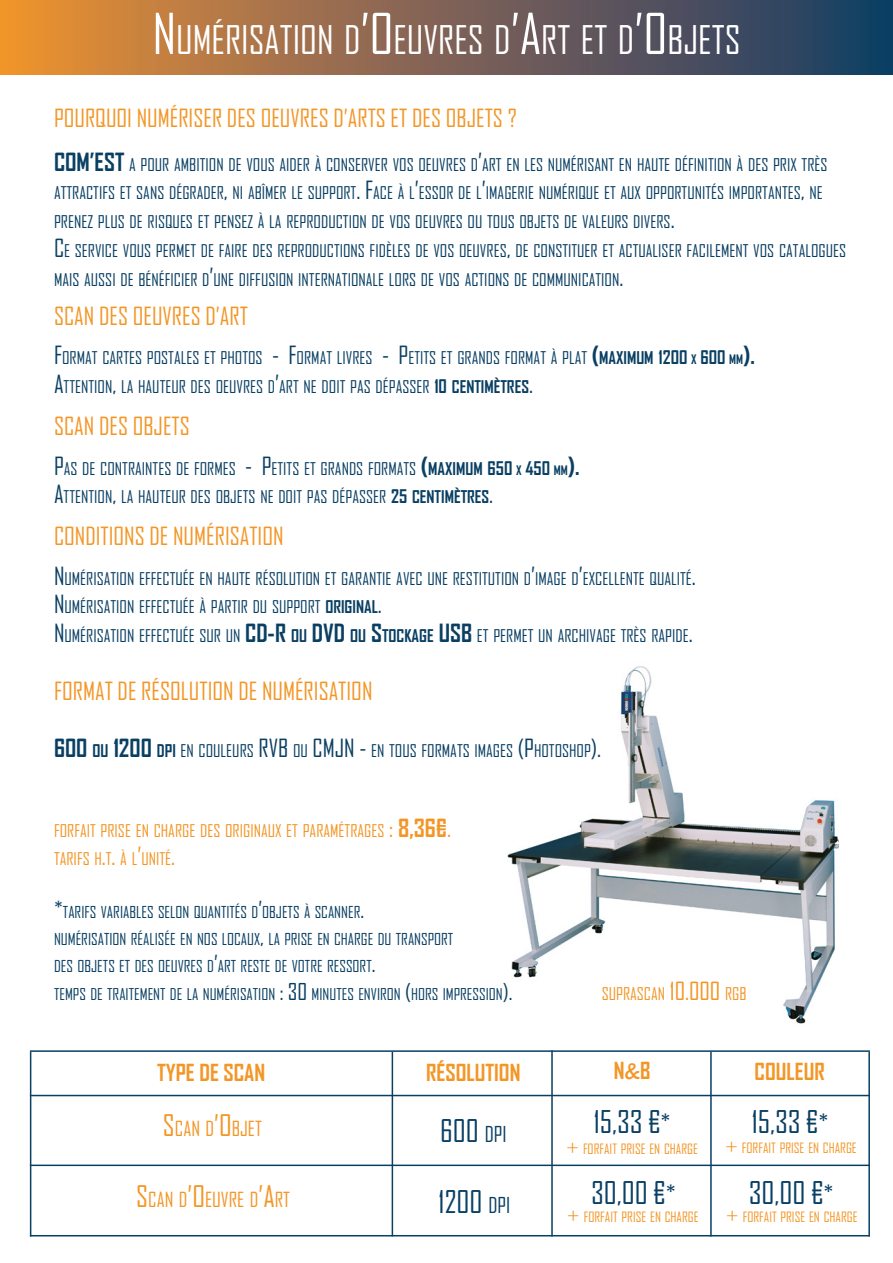
<style>
.page{position:relative;width:893px;height:1263px;background:#fff}
.page>*{position:absolute;margin:0;border:0;box-sizing:border-box;transform-origin:0 0}
.t1{font:37.8px "Agency FB";color:#fff}
.t2{font:30px "Agency FB";color:#093f63}
.t3{font:24px "Agency FB";color:#f39626}
.t4{font:700 22.5px "Agency FB";color:#f39626}
.t5{font:19.95px "Agency FB";color:#f39626}
.t6{font:700 18px "Agency FB";color:#093f63}
.t7{font:16.8px/28.8px "Agency FB";color:#093f63}
.t8{font:16.8px "Agency FB";color:#f39626}
.t9{font:700 16.8px "Agency FB";color:#093f63}
.t10{font:15.75px "Agency FB";color:#093f63}
.t11{font:15.6px "Agency FB";color:#093f63}
.t12{font:13.65px "Agency FB";color:#f39626}
.s1{font-size:54px}
.s2{font-weight:700;font-size:24px}
.s3{font-size:24px}
.s4{font-weight:700}
.s5{font-size:12.6px}
.s6{font-weight:700;font-size:18px}
.s7{font-weight:400;font-size:24px}
.s8{font-size:22.5px}
.s9{font-size:22.35px}
.s10{font-family:"Berlin Sans FB";font-weight:400}
.s11{font-size:28.5px}
.s12{font-size:21px}
.s13{font-size:25.5px}
.s14{font-family:"Bodoni";font-size:19.5px}
</style>
<div class="page">
<img style="left:507px;top:666px;width:332px;height:358px">
<div style="left:0;top:0;width:893px;height:74px;background:linear-gradient(to right,#ed8f37,#143a6b)"></div>
<hr style="left:30px;top:1164px;width:840px;height:2px;background:#093f63">
<hr style="left:30px;top:1095px;width:840px;height:1px;background:#093f63">
<hr style="left:30px;top:1052px;width:1px;height:184px;background:#093f63">
<hr style="left:868px;top:1052px;width:2px;height:184px;background:#093f63">
<hr style="left:551px;top:1050px;width:2px;height:186px;background:#093f63">
<hr style="left:710px;top:1052px;width:2px;height:184px;background:#093f63">
<hr style="left:392px;top:1052px;width:1px;height:184px;background:#093f63">
<hr style="left:30px;top:1050px;width:840px;height:2px;background:#093f63">
<hr style="left:30px;top:1235px;width:840px;height:1px;background:#093f63">
<p class="t1" style="left:153px;top:17px;width:589px"><span class="s1">N</span> UMÉRISATION D<span class="s1">’O</span> EUVRES D<span class="s1">’A</span>RT ET D<span class="s1">’O</span> BJETS</p>
<p class="t3" style="left:54px;top:103px;width:11px">POUR</p>
<p class="t3" style="left:95px;top:103px;width:176px">QUOI NUMÉRISER DES OEUVRES</p>
<p class="t3" style="left:333px;top:103px;width:25px">D’ARTS</p>
<p class="t3" style="left:391px;top:103px;width:86px">ET DES OBJETS</p>
<p class="t3" style="left:508px;top:103px;width:11px">?</p>
<p class="t7" style="left:54px;top:150px;width:794px"><span class="s2">COM’EST</span> A POUR AMBITION DE VOUS AIDER À CONSERVER VOS OEUVRES D<span class="s3">’</span>ART EN LES NUMÉRISANT EN HAUTE DÉFINITION À DES PRIX TRÈS ATTRACTIFS ET SANS DÉGRADER<span class="s3">,</span> NI ABÎMER LE SUPPORT<span class="s3">. F</span>ACE À L<span class="s3">’</span>ESSOR DE L<span class="s3">’</span>IMAGERIE NUMÉRIQUE ET AUX OPPORTUNITÉS IMPORTANTES<span class="s3">,</span> NE PRENEZ PLUS DE RISQUES ET PENSEZ À LA REPRODUCTION DE VOS OEUVRES OU TOUS OBJETS DE VALEURS DIVERS<span class="s3">.<br>C</span> E SERVICE VOUS PERMET DE FAIRE DES REPRODUCTIONS FIDÈLES DE VOS OEUVRES<span class="s3">,</span> DE CONSTITUER ET ACTUALISER FACILEMENT VOS CATALOGUES MAIS AUSSI DE BÉNÉFICIER D<span class="s3">’</span>UNE DIFFUSION INTERNATIONALE LORS DE VOS ACTIONS DE COMMUNICATION<span class="s3">.</span></p>
<p class="t3" style="left:54px;top:301px;width:11px">SCAN</p>
<p class="t3" style="left:99px;top:301px;width:45px">DES OEUVRES</p>
<p class="t3" style="left:205px;top:301px;width:25px">D’ART</p>
<p class="t7" style="left:54px;top:343px;width:578px"><span class="s3">F</span>ORMAT CARTES POSTALES ET PHOTOS <span class="s3">- F</span>ORMAT LIVRES <span class="s3">- P</span>ETITS ET GRANDS FORMAT À PLAT <span class="s2">(</span><span class="s4">MAXIMUM</span></p>
<p class="t6" style="left:658px;top:346px;width:98px">1200 <span class="s5">X</span> 600 <span class="s5">MM</span><span class="s3">).</span></p>
<p class="t7" style="left:54px;top:372px;width:406px"><span class="s3">A</span>TTENTION<span class="s3">,</span> LA HAUTEUR DES OEUVRES D<span class="s3">’</span>ART NE DOIT PAS DÉPASSER <span class="s6">10</span> <span class="s4">CENTIM</span></p>
<p class="t9" style="left:494px;top:376px;width:41px">ÈTRES <span class="s7">.</span></p>
<p class="t3" style="left:54px;top:412px;width:11px">SCAN</p>
<p class="t3" style="left:99px;top:412px;width:65px">DES OBJETS</p>
<p class="t7" style="left:54px;top:453px;width:407px"><span class="s3">P</span>AS DE CONTRAINTES DE FORMES <span class="s3">- P</span>ETITS ET GRANDS FORMATS <span class="s2">(</span><span class="s4">MAXIMUM</span></p>
<p class="t6" style="left:488px;top:457px;width:93px">650 <span class="s5">X</span> 450 <span class="s5">MM</span><span class="s3">).</span></p>
<p class="t7" style="left:54px;top:482px;width:366px"><span class="s3">A</span>TTENTION<span class="s3">,</span> LA HAUTEUR DES OBJETS NE DOIT PAS DÉPASSER <span class="s6">25</span> <span class="s4">CENTIM</span></p>
<p class="t9" style="left:454px;top:487px;width:41px">ÈTRES <span class="s7">.</span></p>
<p class="t3" style="left:54px;top:522px;width:11px">COND</p>
<p class="t3" style="left:96px;top:522px;width:177px">ITIONS DE NUMÉRISATION</p>
<p class="t7" style="left:54px;top:564px;width:643px"><span class="s3">N</span> UMÉRISATION EFFECTUÉE EN HAUTE RÉSOLUTION ET GARANTIE AVEC UNE RESTITUTION D<span class="s3">’</span>IMAGE D<span class="s3">’</span>EXCELLENTE QUALITÉ<span class="s3">.</span></p>
<p class="t7" style="left:54px;top:592px;width:329px"><span class="s3">N</span> UMÉRISATION EFFECTUÉE À PARTIR DU SUPPORT <span class="s4">ORIGINAL</span><span class="s3">.</span></p>
<p class="t7" style="left:54px;top:621px;width:640px"><span class="s3">N</span> UMÉRISATION EFFECTUÉE SUR UN <span class="s2">CD-R</span> <span class="s4">OU</span> <span class="s2">DVD</span> <span class="s4">OU</span> <span class="s2">S</span><span class="s4">TOCKAGE</span> <span class="s2">USB</span> ET PERMET UN ARCHIVAGE TRÈS RAPIDE<span class="s3">.</span></p>
<p class="t3" style="left:54px;top:676px;width:98px">FORMATDE RÉSOLUT</p>
<p class="t3" style="left:208px;top:676px;width:154px">ION DE NUMÉRISATION</p>
<p class="t7" style="left:54px;top:736px;width:549px"><span class="s2">600</span> <span class="s4">OU</span> <span class="s2">1200</span> <span class="s4">DPI</span> EN COULEURS <span class="s3">RVB</span> OU <span class="s3">CMJN -</span> EN TOUS FORMATS IMAGES <span class="s3">(P</span>HOTOSHOP<span class="s3">).</span></p>
<p class="t8" style="left:54px;top:820px;width:399px">FORFAIT PRISE EN CHARGE DES ORIGINAUX ET PARAMÉTRAGES <span class="s3">:</span> <span class="s2">8,36€</span><span class="s3">.</span></p>
<p class="t8" style="left:54px;top:849px;width:123px">TARIFS H<span class="s3">.</span>T<span class="s3">.</span> À L<span class="s3">’</span>UNITÉ<span class="s3">.</span></p>
<p class="t10" style="left:54px;top:902px;width:312px"><span class="s8">*</span>TARIFS VARIABLES SELON QUANTITÉS D<span class="s8">’</span>OBJETS À SCANNER<span class="s8">.</span></p>
<p class="t10" style="left:54px;top:929px;width:401px">NUMÉRISATION RÉALISÉE EN NOS LOCAUX<span class="s8">,</span> LA PRISE EN CHARGE DU TRANSPORT</p>
<p class="t10" style="left:54px;top:956px;width:323px">DES OBJETS ET DES OEUVRES D<span class="s8">’</span>ART RESTE DE VOTRE RESSORT<span class="s8">.</span></p>
<p class="t11" style="left:54px;top:985px;width:460px">TEMPS DE TRAITEMENT DE LA NUMÉRISATION <span class="s9">: 30</span> MINUTES ENVIRON <span class="s9">(</span>HORS IMPRESSION<span class="s9">).</span></p>
<p class="t8" style="left:602px;top:984px;width:138px">SUPRASCAN <span class="s3">10.000</span> RGB</p>
<p class="t4" style="left:157px;top:1058px;width:110px">TYPE DE SCAN</p>
<p class="t4" style="left:426px;top:1058px;width:96px">RÉSOLUTION</p>
<p class="t4" style="left:614px;top:1056px;width:38px">N<span class="s10">&amp;</span>B</p>
<p class="t4" style="left:755px;top:1058px;width:72px">COULEUR</p>
<p class="t5" style="left:163px;top:1116px;width:100px"><span class="s11">S</span> CAN D<span class="s11">’O</span> BJET</p>
<p class="t2" style="left:440px;top:1113px;width:65px">600 <span class="s12">DPI</span></p>
<p class="t2" style="left:594px;top:1104px;width:78px">15,33 €<span class="s13">*</span></p>
<p class="t2" style="left:752px;top:1104px;width:78px">15,33 €<span class="s13">*</span></p>
<p class="t12" style="left:566px;top:1140px;width:133px"><span class="s14">+</span> FORFAIT PRISE EN CHARGE</p>
<p class="t12" style="left:725px;top:1139px;width:133px"><span class="s14">+</span> FORFAIT PRISE EN CHARGE</p>
<p class="t5" style="left:136px;top:1188px;width:155px"><span class="s11">S</span> CAN D<span class="s11">’O</span> EUVRE D<span class="s11">’A</span>RT</p>
<p class="t2" style="left:439px;top:1183px;width:70px">1200 <span class="s12">DPI</span></p>
<p class="t2" style="left:591px;top:1174px;width:86px">30,00 €<span class="s13">*</span></p>
<p class="t2" style="left:749px;top:1174px;width:86px">30,00 €<span class="s13">*</span></p>
<p class="t12" style="left:567px;top:1209px;width:133px"><span class="s14">+</span> FORFAIT PRISE EN CHARGE</p>
<p class="t12" style="left:726px;top:1208px;width:133px"><span class="s14">+</span> FORFAIT PRISE EN CHARGE</p>
</div>
